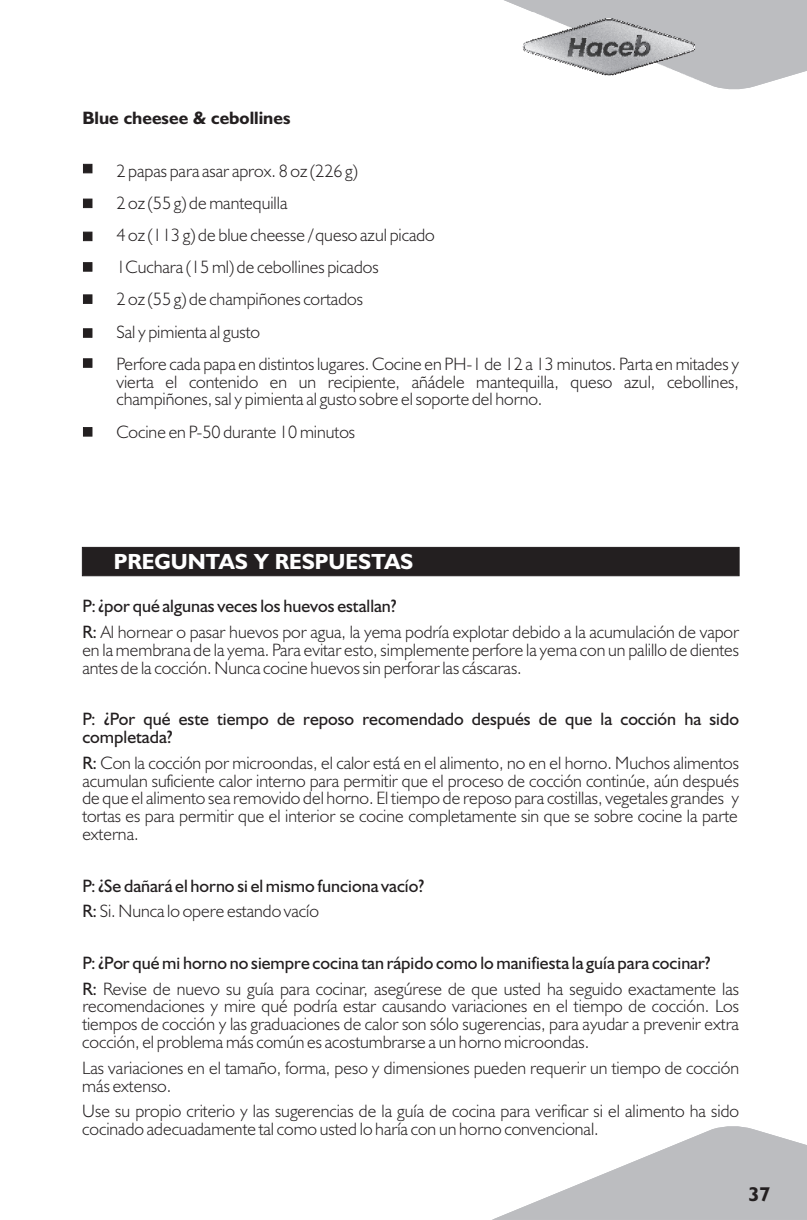
<style>
.page{position:relative;width:807px;height:1220px;background:#fff}
.page>*{position:absolute;margin:0;border:0;box-sizing:border-box;transform-origin:0 0}
.t1{font:700 22px "Humanist 521 BT";color:#fff}
.t2{font:700 20px "Humanist 521 BT";color:#231f20}
.t3{font:300 18px/17.8px "Humanist 521 BT";color:#231f20}
.t4{font:18px/25.8px "Humanist 521 BT";color:#231f20}
.t5{font:700 18px "Humanist 521 BT";color:#231f20}
.s1{font-weight:400}
.s2{font-weight:300}
</style>
<div class="page">
<svg style="left:504px;top:0;width:302px;height:90px"></svg>
<svg style="left:494px;top:1126px;width:312px;height:93px"></svg>
<svg style="left:83px;top:164px;width:9px;height:9px"></svg>
<svg style="left:83px;top:199px;width:9px;height:9px"></svg>
<svg style="left:83px;top:232px;width:9px;height:9px"></svg>
<svg style="left:83px;top:262px;width:9px;height:9px"></svg>
<svg style="left:83px;top:294px;width:9px;height:10px"></svg>
<svg style="left:83px;top:328px;width:9px;height:10px"></svg>
<svg style="left:83px;top:358px;width:9px;height:10px"></svg>
<svg style="left:83px;top:427px;width:9px;height:9px"></svg>
<div style="left:82px;top:547px;width:657px;height:29px;background:#231f20"></div>
<p class="t5" style="left:82px;top:111px;width:209px">Blue cheesee &amp; cebollines</p>
<p class="t3" style="left:116px;top:156px;width:623px;line-height:32.2px">2 papas para asar aprox. 8 oz (226 g)<br>2 oz (55 g) de mantequilla<br>4 oz (113 g) de blue cheesse / queso azul picado<br>1Cuchara (15 ml) de cebollines picados<br>2 oz (55 g) de champiñones cortados<br>Sal y pimienta al gusto<br>Perfore cada papa en distintos lugares. Cocine en PH-1 de 12 a 13 minutos. Parta en mitades y</p>
<p class="t3" style="left:116px;top:374px;width:623px">vierta el contenido en un recipiente, añádele mantequilla, queso azul, cebollines, champiñones, sal y pimienta al gusto sobre el soporte del horno.</p>
<p class="t3" style="left:116px;top:424px;width:240px">Cocine en P-50 durante 10 minutos</p>
<p class="t1" style="left:114px;top:552px;width:301px">PREGUNTAS Y RESPUESTAS</p>
<p class="t3" style="left:82px;top:594px;width:657px;line-height:25.8px"><span class="s1">P: ¿por qué algunas veces los huevos estallan?<br>R:</span> Al hornear o pasar huevos por agua, la yema podría explotar debido a la acumulación de vapor</p>
<p class="t3" style="left:82px;top:642px;width:657px">en la membrana de la yema. Para evitar esto, simplemente perfore la yema con un palillo de dientes antes de la cocción. Nunca cocine huevos sin perforar las cáscaras.</p>
<p class="t4" style="left:82px;top:711px;width:657px;line-height:17.8px">P: ¿Por qué este tiempo de reposo recomendado después de que la cocción ha sido completada?</p>
<p class="t3" style="left:82px;top:755px;width:657px;text-align:justify"><span class="s1">R:</span> Con la cocción por microondas, el calor está en el alimento, no en el horno. Muchos alimentos acumulan suficiente calor interno para permitir que el proceso de cocción continúe, aún después de que el alimento sea removido del horno. El tiempo de reposo para costillas, vegetales grandes y tortas es para permitir que el interior se cocine completamente sin que se sobre cocine la parte externa.</p>
<p class="t4" style="left:82px;top:874px;width:343px">P:¿Se dañará el horno si el mismo funciona vacío?<br>R: <span class="s2">Si. Nunca lo opere estando vacío</span></p>
<p class="t4" style="left:82px;top:951px;width:657px">P:¿Por qué mi horno no siempre cocina tan rápido como lo manifiesta la guía para cocinar?<br>R: <span class="s2">Revise de nuevo su guía para cocinar, asegúrese de que usted ha seguido exactamente las</span></p>
<p class="t3" style="left:82px;top:998px;width:657px;text-align:justify">recomendaciones y mire qué podría estar causando variaciones en el tiempo de cocción. Los tiempos de cocción y las graduaciones de calor son sólo sugerencias, para ayudar a prevenir extra cocción, el problema más común es acostumbrarse a un horno microondas.</p>
<p class="t3" style="left:82px;top:1060px;width:657px">Las variaciones en el tamaño, forma, peso y dimensiones pueden requerir un tiempo de cocción más extenso.</p>
<p class="t3" style="left:82px;top:1103px;width:657px">Use su propio criterio y las sugerencias de la guía de cocina para verificar si el alimento ha sido cocinado adecuadamente tal como usted lo haría con un horno convencional.</p>
<p class="t2" style="left:748px;top:1186px;width:23px">37</p>
</div>
